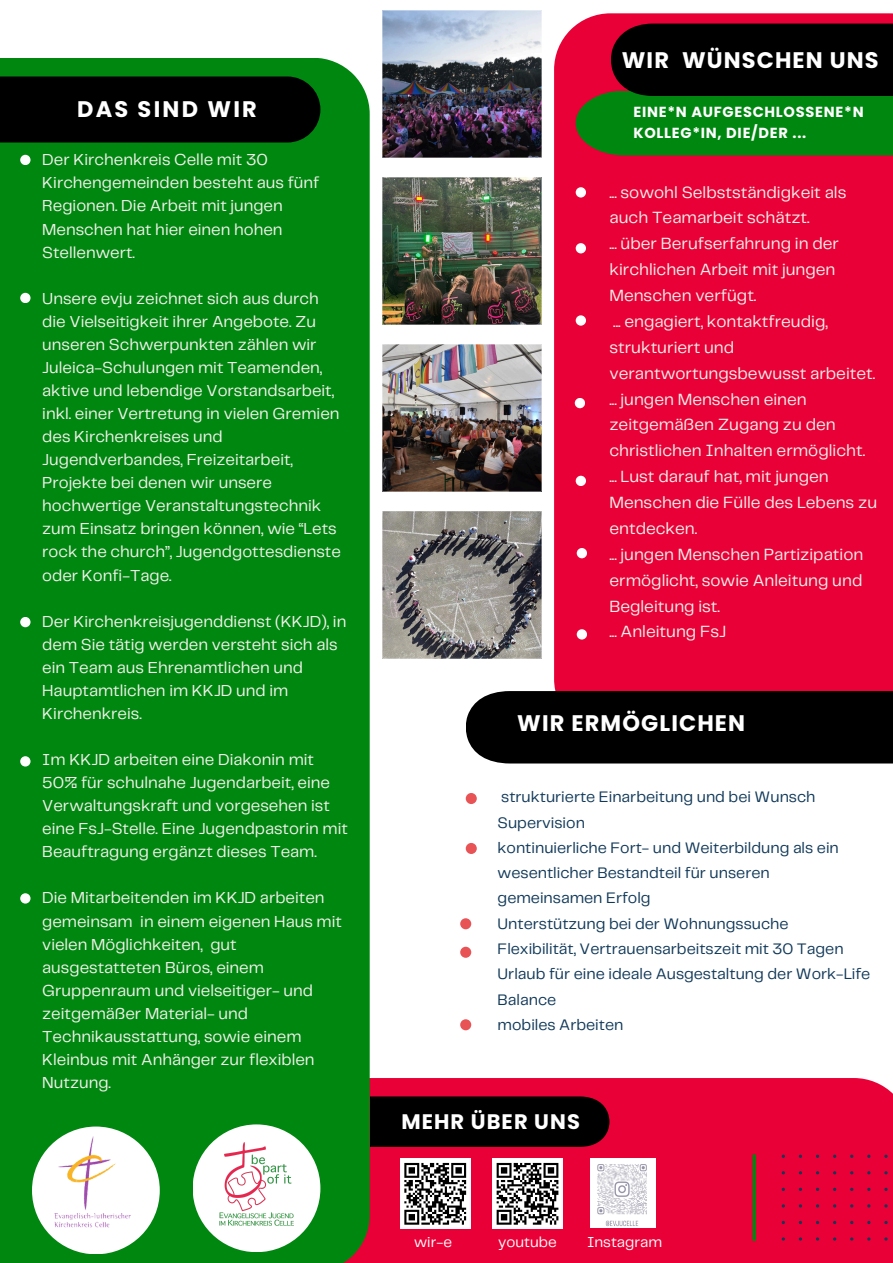
<style>
.page{position:relative;width:893px;height:1263px;background:#fff}
.page>*{position:absolute;margin:0;border:0;box-sizing:border-box;transform-origin:0 0}
.t1{font:700 22.5px "Poppins";letter-spacing:.05em;color:#fff}
.t2{font:700 22.5px "Poppins";letter-spacing:.1em;color:#fff}
.t3{font:700 21px "Poppins";letter-spacing:.05em;color:#fff}
.t4{font:16.88px/25.9px "Telegraf";color:#f2f1eb}
.t5{font:16.5px/23.1px "Telegraf";color:#f2f1eb}
.t6{font:15.83px/25.3px "Telegraf";color:#113959}
.t7{font:15px "Telegraf";color:#fff}
.t8{font:700 14.55px/20.2px "Poppins";letter-spacing:.05em;color:#fff}
</style>
<div class="page">
<div style="left:554px;top:13px;width:339px;height:678px;background:#e90036"></div>
<div style="left:0;top:1078px;width:893px;height:185px;background:#e90036"></div>
<div style="left:0;top:58px;width:370px;height:1205px;background:#008710"></div>
<div style="left:575px;top:91px;width:318px;height:64px;background:#008710"></div>
<div style="left:611px;top:24px;width:282px;height:72px;background:#000"></div>
<div style="left:0;top:76px;width:320px;height:67px;background:#000"></div>
<div style="left:466px;top:843px;width:11px;height:11px;background:#e85356;border-radius:50%"></div>
<div style="left:460px;top:918px;width:11px;height:11px;background:#e85356;border-radius:50%"></div>
<div style="left:460px;top:947px;width:11px;height:11px;background:#e85356;border-radius:50%"></div>
<div style="left:460px;top:1019px;width:11px;height:11px;background:#e85356;border-radius:50%"></div>
<svg style="left:781px;top:1154px;width:107px;height:86px"></svg>
<svg style="left:752px;top:1154px;width:4px;height:87px"></svg>
<div style="left:20px;top:155px;width:11px;height:10px;background:#fff;border-radius:50%"></div>
<div style="left:193px;top:1124px;width:127px;height:128px;background:#fff;border-radius:50%"></div>
<img style="left:220px;top:1143px;width:73px;height:83px">
<div style="left:466px;top:793px;width:11px;height:11px;background:#e85356;border-radius:50%"></div>
<div style="left:20px;top:293px;width:11px;height:10px;background:#fff;border-radius:50%"></div>
<div style="left:32px;top:1126px;width:128px;height:128px;background:#fff;border-radius:50%"></div>
<img style="left:32px;top:1126px;width:115px;height:105px">
<div style="left:20px;top:617px;width:11px;height:10px;background:#fff;border-radius:50%"></div>
<div style="left:20px;top:756px;width:11px;height:10px;background:#fff;border-radius:50%"></div>
<div style="left:20px;top:893px;width:11px;height:10px;background:#fff;border-radius:50%"></div>
<div style="left:370px;top:1096px;width:239px;height:51px;background:#000"></div>
<div style="left:576px;top:187px;width:10px;height:11px;background:#fff;border-radius:50%"></div>
<div style="left:576px;top:315px;width:10px;height:11px;background:#fff;border-radius:50%"></div>
<div style="left:575px;top:398px;width:10px;height:10px;background:#fff;border-radius:50%"></div>
<div style="left:576px;top:476px;width:10px;height:10px;background:#fff;border-radius:50%"></div>
<div style="left:577px;top:548px;width:10px;height:10px;background:#fff;border-radius:50%"></div>
<div style="left:577px;top:629px;width:10px;height:10px;background:#fff;border-radius:50%"></div>
<div style="left:466px;top:691px;width:427px;height:72px;background:#000"></div>
<div style="left:400px;top:1159px;width:70px;height:70px;background:#fff"></div>
<svg style="left:404px;top:1162px;width:63px;height:63px"></svg>
<div style="left:492px;top:1159px;width:70px;height:70px;background:#fff"></div>
<svg style="left:496px;top:1162px;width:63px;height:63px"></svg>
<img style="left:590px;top:1159px;width:65px;height:68px">
<img style="left:382px;top:10px;width:160px;height:649px">
<div style="left:576px;top:243px;width:10px;height:10px;background:#fff;border-radius:50%"></div>
<h2 class="t2" style="left:77px;top:94px;width:181px">DAS SIND WIR</h2>
<h2 class="t5" style="left:42px;top:149px;width:278px">Der Kirchenkreis Celle mit 30<br>Kirchengemeinden besteht aus fünf<br>Regionen. Die Arbeit mit jungen<br>Menschen hat hier einen hohen<br>Stellenwert.</h2>
<h2 class="t5" style="left:42px;top:288px;width:300px">Unsere evju zeichnet sich aus durch die Vielseitigkeit ihrer Angebote. Zu unseren Schwerpunkten zählen wir Juleica-Schulungen mit Teamenden, aktive und lebendige Vorstandsarbeit, inkl. einer Vertretung in vielen Gremien des Kirchenkreises und Jugendverbandes, Freizeitarbeit, Projekte bei denen wir unsere hochwertige Veranstaltungstechnik zum Einsatz bringen können, wie “Lets rock the church”, Jugendgottesdienste oder Konfi-Tage.</h2>
<h2 class="t5" style="left:42px;top:610px;width:305px">Der Kirchenkreisjugenddienst (KKJD), in dem Sie tätig werden versteht sich als ein Team aus Ehrenamtlichen und<br>Hauptamtlichen im KKJD und im<br>Kirchenkreis.</h2>
<p class="t5" style="left:42px;top:749px;width:307px">Im KKJD arbeiten eine Diakonin mit 50% für schulnahe Jugendarbeit, eine Verwaltungskraft und vorgesehen ist eine FsJ-Stelle. Eine Jugendpastorin mit Beauftragung ergänzt dieses Team.</p>
<p class="t5" style="left:42px;top:887px;width:301px">Die Mitarbeitenden im KKJD arbeiten gemeinsam in einem eigenen Haus mit vielen Möglichkeiten, gut ausgestatteten Büros, einem<br>Gruppenraum und vielseitiger- und zeitgemäßer Material- und<br>Technikausstattung, sowie einem<br>Kleinbus mit Anhänger zur flexiblen<br>Nutzung.</p>
<h2 class="t1" style="left:622px;top:44px;width:258px">WIR WÜNSCHEN UNS</h2>
<p class="t8" style="left:633px;top:102px;width:232px">EINE*N AUFGESCHLOSSENE*N<br>KOLLEG*IN, DIE/DER ...</p>
<h3 class="t4" style="left:609px;top:180px;width:269px">... sowohl Selbstständigkeit als auch Teamarbeit schätzt.<br>... über Berufserfahrung in der kirchlichen Arbeit mit jungen<br>Menschen verfügt.<br>... engagiert, kontaktfreudig, strukturiert und verantwortungsbewusst arbeitet. ... jungen Menschen einen zeitgemäßen Zugang zu den christlichen Inhalten ermöglicht.<br>... Lust darauf hat, mit jungen<br>Menschen die Fülle des Lebens zu entdecken.<br>... jungen Menschen Partizipation ermöglicht, sowie Anleitung und<br>Begleitung ist.<br>... Anleitung FsJ</h3>
<h1 class="t1" style="left:517px;top:707px;width:229px">WIR ERMÖGLICHEN</h1>
<p class="t6" style="left:497px;top:785px;width:374px">strukturierte Einarbeitung und bei Wunsch Supervision<br>kontinuierliche Fort- und Weiterbildung als ein wesentlicher Bestandteil für unseren gemeinsamen Erfolg<br>Unterstützung bei der Wohnungssuche Flexibilität, Vertrauensarbeitszeit mit 30 Tagen Urlaub für eine ideale Ausgestaltung der Work-Life Balance<br>mobiles Arbeiten</p>
<p class="t3" style="left:401px;top:1107px;width:180px">MEHR ÜBER UNS</p>
<h2 class="t7" style="left:414px;top:1235px;width:39px">wir-e</h2>
<h1 class="t7" style="left:498px;top:1235px;width:60px">youtube</h1>
<p class="t7" style="left:587px;top:1235px;width:77px">Instagram</p>
</div>
